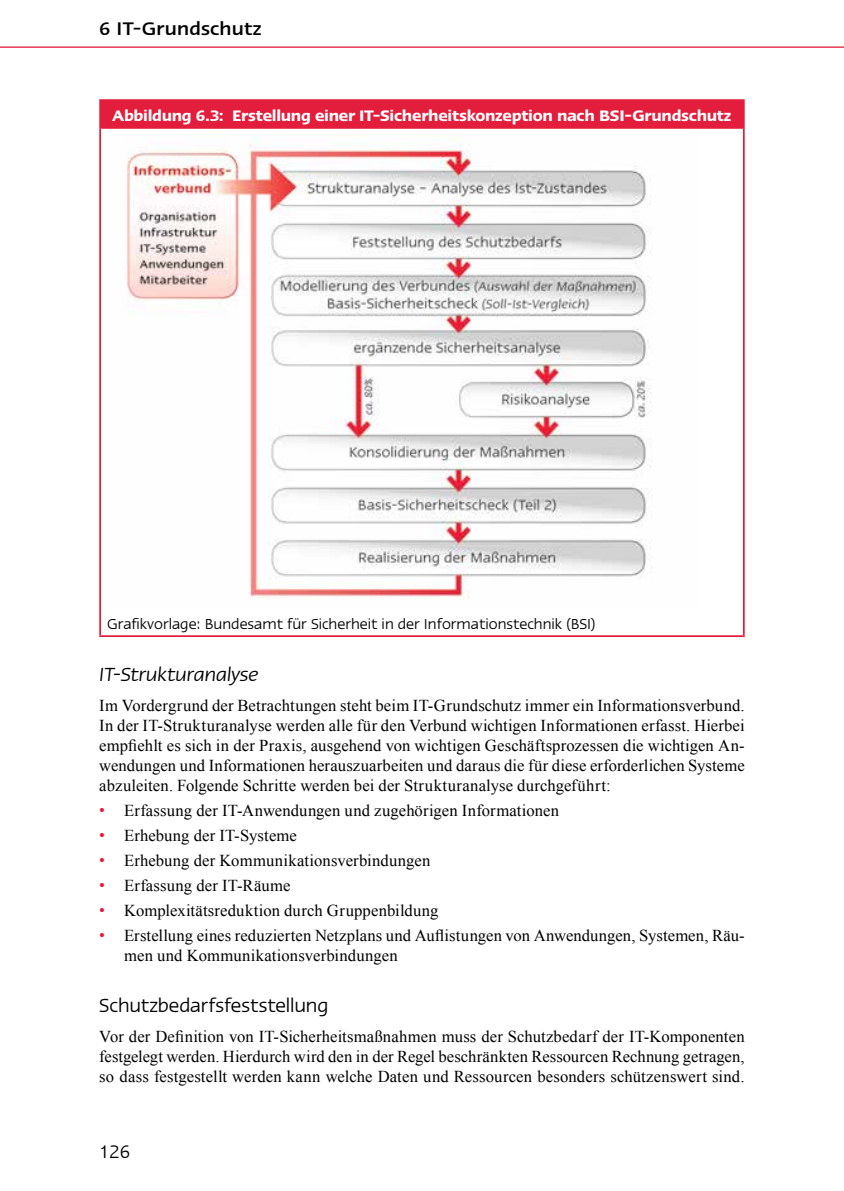
<style>
.page{position:relative;width:844px;height:1191px;background:#fff}
.page>*{position:absolute;margin:0;border:0;box-sizing:border-box;transform-origin:0 0}
.t1{font:21.88px "Linotype Ergo";letter-spacing:-.005em;color:#000}
.t2{font:italic 21.88px "Linotype Ergo";letter-spacing:-.005em;color:#000}
.t3{font:500 21px "Linotype Ergo";letter-spacing:.01em;color:#000}
.t4{font:21px "Linotype Ergo";color:#000}
.t5{font:600 17.5px "Linotype Ergo";letter-spacing:-.015em;color:#fff}
.t6{font:16.62px/19.9px "Times New Roman";letter-spacing:.005em;color:#000;text-align:justify}
.t7{font:16.62px "Linotype Ergo";color:#000}
.s1{font-family:"Arial";color:#e31d3c}
</style>
<div class="page">
<hr style="left:0;top:46px;width:843px;height:2px;background:#e31d3c">
<div style="left:100px;top:100px;width:643px;height:28px;background:#e31d3c"></div>
<hr style="left:99px;top:99px;width:645px;height:2px;background:#e31d3c">
<hr style="left:99px;top:101px;width:2px;height:26px;background:#e31d3c">
<hr style="left:742px;top:101px;width:2px;height:26px;background:#e31d3c">
<hr style="left:99px;top:127px;width:645px;height:2px;background:#e31d3c">
<hr style="left:99px;top:129px;width:2px;height:506px;background:#e31d3c">
<hr style="left:742px;top:129px;width:2px;height:506px;background:#e31d3c">
<hr style="left:99px;top:635px;width:645px;height:2px;background:#e31d3c">
<img style="left:127px;top:136px;width:525px;height:463px">
<p class="t3" style="left:99px;top:18px;width:164px">6 IT-Grundschutz</p>
<p class="t5" style="left:112px;top:106px;width:620px">Abbildung 6.3: Erstellung einer IT-Sicherheitskonzeption nach BSI‑Grundschutz</p>
<p class="t7" style="left:107px;top:615px;width:489px">Grafikvorlage: Bundesamt für Sicherheit in der Informationstechnik (BSI)</p>
<p class="t2" style="left:99px;top:663px;width:161px">IT-Strukturanalyse</p>
<p class="t6" style="left:99px;top:695px;width:646px">Im Vordergrund der Betrachtungen steht beim IT-Grundschutz immer ein Informationsverbund.<br>In der IT-Strukturanalyse werden alle für den Verbund wichtigen Informationen erfasst. Hierbei empfiehlt es sich in der Praxis, ausgehend von wichtigen Geschäftsprozessen die wichtigen An&shy;wendungen und Informationen herauszuarbeiten und daraus die für diese erforderlichen Systeme abzuleiten. Folgende Schritte werden bei der Strukturanalyse durchgeführt:</p>
<p class="t6" style="left:99px;top:800px;width:461px"><span class="s1">•</span> Erfassung der IT-Anwendungen und zugehörigen Informationen</p>
<p class="t6" style="left:99px;top:825px;width:199px"><span class="s1">•</span> Erhebung der IT-Systeme</p>
<p class="t6" style="left:99px;top:850px;width:332px"><span class="s1">•</span> Erhebung der Kommunikationsverbindungen</p>
<p class="t6" style="left:99px;top:875px;width:193px"><span class="s1">•</span> Erfassung der IT-Räume</p>
<p class="t6" style="left:99px;top:900px;width:340px"><span class="s1">•</span> Komplexitätsreduktion durch Gruppenbildung</p>
<p class="t6" style="left:124px;top:925px;width:622px;text-indent:-25px"><span class="s1">•</span> Erstellung eines reduzierten Netzplans und Auflistungen von Anwendungen, Systemen, Räu&shy;men und Kommunikationsverbindungen</p>
<p class="t1" style="left:99px;top:993px;width:231px">Schutzbedarfsfeststellung</p>
<p class="t6" style="left:99px;top:1025px;width:646px">Vor der Definition von IT-Sicherheitsmaßnahmen muss der Schutzbedarf der IT-Komponenten festgelegt werden. Hierdurch wird den in der Regel beschränkten Ressourcen Rechnung getragen, so dass festgestellt werden kann welche Daten und Ressourcen besonders schützenswert sind.</p>
<p class="t4" style="left:99px;top:1140px;width:32px">126</p>
</div>
